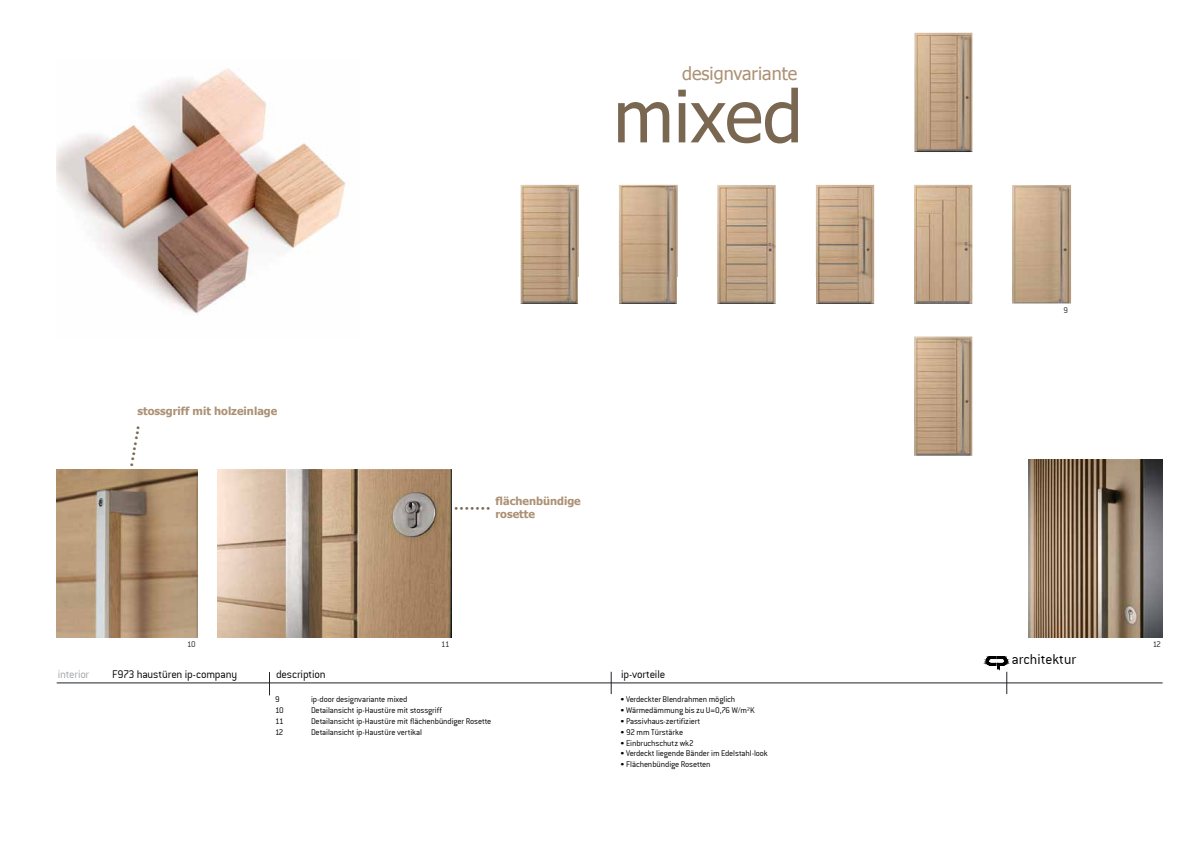
<style>
.page{position:relative;width:1191px;height:842px;background:#fff}
.page>*{position:absolute;margin:0;border:0;box-sizing:border-box;transform-origin:0 0}
.t1{font:72px "Tahoma";color:#7a6752}
.t2{font:18px "Tahoma";color:#ac9175}
.t3{font:15.4px "Conduit ITCTT Light";color:#000}
.t4{font:12px "Conduit ITCTT Light";letter-spacing:-.015em;color:#000}
.t5{font:12px "Conduit ITCTT Light";letter-spacing:-.015em;color:#a3a5a8}
.t6{font:700 11px/13.2px "Tahoma";color:#ac9175}
.t7{font:9px "Conduit ITCTT Light";letter-spacing:-.01em;color:#000}
.t8{font:9px "Conduit ITCTT Light";color:#1f2326}
.t9{font:8px "Tahoma";color:#7a6752}
</style>
<div class="page">
<svg style="left:611px;top:672px;width:1px;height:22px"></svg>
<hr style="left:57px;top:683px;width:1105px;height:1px;background:#1f2326">
<svg style="left:269px;top:672px;width:1px;height:23px"></svg>
<svg style="left:982px;top:656px;width:95px;height:38px"></svg>
<img style="left:57px;top:469px;width:140px;height:169px">
<img style="left:1028px;top:459px;width:134px;height:179px">
<img style="left:57px;top:68px;width:289px;height:246px">
<img style="left:217px;top:469px;width:234px;height:169px">
<img style="left:619px;top:185px;width:58px;height:119px">
<img style="left:914px;top:185px;width:58px;height:119px">
<img style="left:717px;top:185px;width:58px;height:119px">
<img style="left:815px;top:185px;width:59px;height:119px">
<img style="left:914px;top:33px;width:58px;height:119px">
<img style="left:914px;top:336px;width:58px;height:119px">
<img style="left:520px;top:185px;width:59px;height:119px">
<img style="left:1012px;top:185px;width:59px;height:119px">
<h2 class="t2" style="left:682px;top:61px;width:117px">designvariante</h2>
<p class="t6" style="left:137px;top:404px;width:141px">stossgriff mit holzeinlage</p>
<p class="t9" style="left:126px;top:465px;width:42px;rotate:-80deg">••••••••</p>
<p class="t8" style="left:187px;top:639px;width:10px">10</p>
<h1 class="t1" style="left:613px;top:68px;width:191px">mixed</h1>
<p class="t6" style="left:495px;top:493px;width:87px">flächenbündige rosette</p>
<p class="t9" style="left:454px;top:503px;width:37px">•••••••</p>
<p class="t8" style="left:1063px;top:305px;width:6px">9</p>
<p class="t8" style="left:441px;top:639px;width:10px">11</p>
<p class="t8" style="left:1152px;top:639px;width:10px">12</p>
<h3 class="t3" style="left:1011px;top:651px;width:66px">architektur</h3>
<h3 class="t5" style="left:58px;top:667px;width:33px">interior</h3>
<h3 class="t4" style="left:112px;top:667px;width:127px">F973 haustüren ip-company</h3>
<h3 class="t4" style="left:276px;top:667px;width:51px">description</h3>
<h3 class="t4" style="left:621px;top:667px;width:46px">ip-vorteile</h3>
<p class="t7" style="left:275px;top:694px;width:6px">9</p>
<p class="t7" style="left:311px;top:694px;width:98px">ip-door designvariante mixed</p>
<p class="t7" style="left:275px;top:705px;width:10px">10</p>
<p class="t7" style="left:311px;top:705px;width:132px">Detailansicht ip-Haustüre mit stossgriff</p>
<p class="t7" style="left:275px;top:716px;width:10px">11</p>
<p class="t7" style="left:311px;top:716px;width:182px">Detailansicht ip-Haustüre mit flächenbündiger Rosette</p>
<p class="t7" style="left:275px;top:727px;width:10px">12</p>
<p class="t7" style="left:311px;top:727px;width:112px">Detailansicht ip-Haustüre vertikal</p>
<p class="t7" style="left:620px;top:695px;width:116px">• Verdeckter Blendrahmen möglich</p>
<p class="t7" style="left:620px;top:705px;width:136px">• Wärmedämmung bis zu U=0,76 W/m²K</p>
<p class="t7" style="left:620px;top:716px;width:81px">• Passivhaus-zertifiziert</p>
<p class="t7" style="left:620px;top:727px;width:64px">• 92 mm Türstärke</p>
<p class="t7" style="left:620px;top:738px;width:75px">• Einbruchschutz wk2</p>
<p class="t7" style="left:620px;top:749px;width:149px">• Verdeckt liegende Bänder im Edelstahl-look</p>
<p class="t7" style="left:620px;top:759px;width:92px">• Flächenbündige Rosetten</p>
</div>
